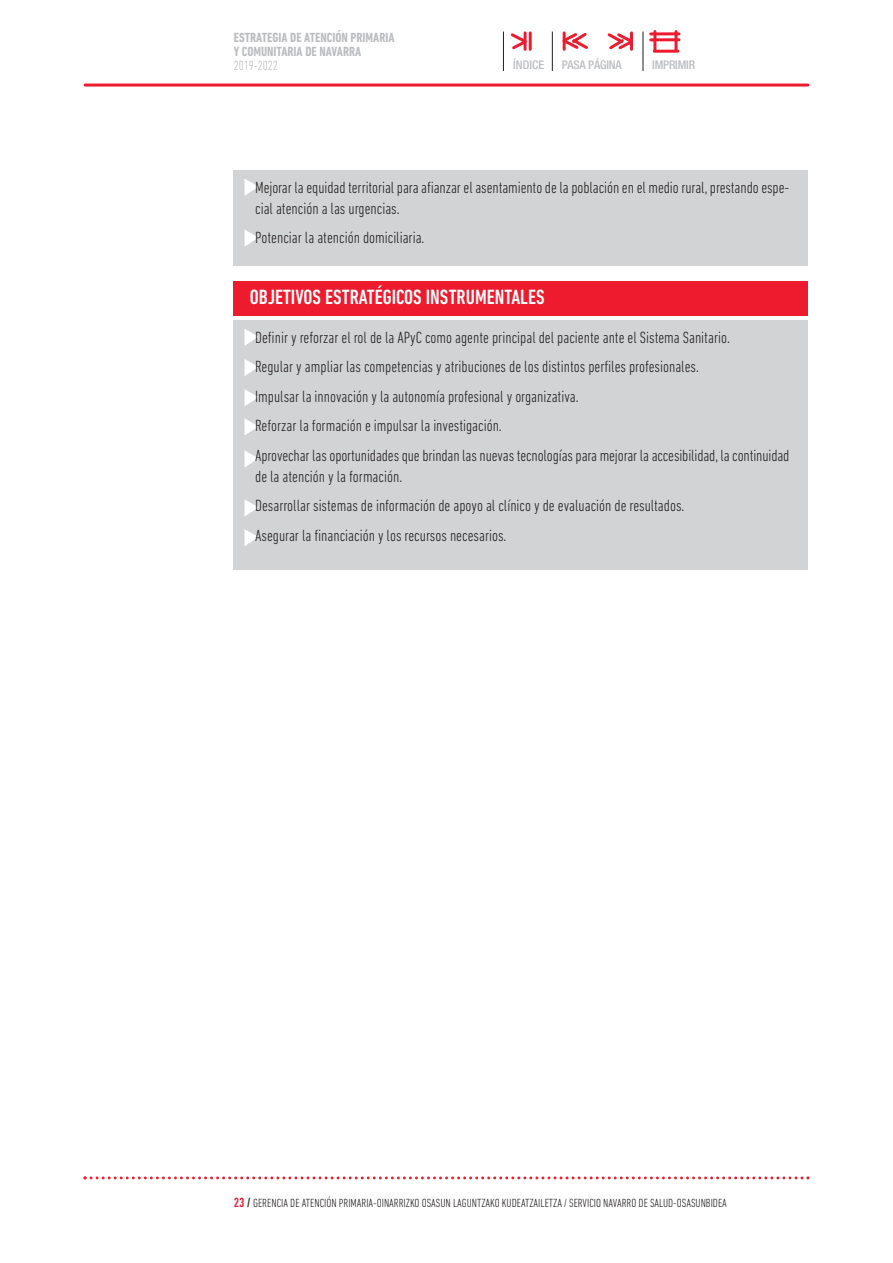
<style>
.page{position:relative;width:893px;height:1263px;background:#fff}
.page>*{position:absolute;margin:0;border:0;box-sizing:border-box;transform-origin:0 0}
.t1{font:500 condensed 21px "DIN Next LT Pro";color:#fff}
.t2{font:300 condensed 16.5px/29.5px "DIN Next LT Pro";color:#231f20}
.t3{font:700 condensed 13.5px/14.2px "DIN Next LT Pro";color:#bbbdc0}
.t4{font:300 condensed 13.5px "DIN Next LT Pro";color:#bbbdc0}
.t5{font:300 condensed 12px "DIN Next LT Pro";color:#231f20}
.t6{font:500 condensed 12px "Helvetica Neue";letter-spacing:-.015em;color:#bbbdc0}
.s1{font-weight:500;font-size:13.5px;color:#ed1b2d}
.s2{font-weight:500;font-size:13.5px}
</style>
<div class="page">
<div style="left:234px;top:320px;width:574px;height:250px;background:#d1d3d4"></div>
<svg style="left:244px;top:329px;width:14px;height:17px"></svg>
<svg style="left:244px;top:359px;width:14px;height:17px"></svg>
<svg style="left:244px;top:389px;width:14px;height:17px"></svg>
<svg style="left:244px;top:418px;width:14px;height:17px"></svg>
<svg style="left:244px;top:451px;width:14px;height:16px"></svg>
<svg style="left:244px;top:529px;width:14px;height:17px"></svg>
<div style="left:234px;top:170px;width:574px;height:96px;background:#d1d3d4"></div>
<svg style="left:244px;top:179px;width:14px;height:17px"></svg>
<svg style="left:244px;top:230px;width:14px;height:17px"></svg>
<div style="left:234px;top:281px;width:574px;height:35px;background:#ed1b2d"></div>
<svg style="left:244px;top:499px;width:14px;height:17px"></svg>
<svg style="left:84px;top:1176px;width:725px;height:3px"></svg>
<hr style="left:85px;top:84px;width:723px;height:3px;background:#ed1b2d">
<hr style="left:643px;top:32px;width:1px;height:39px;background:#231f20">
<hr style="left:653px;top:32px;width:3px;height:19px;background:#ed1b2d">
<hr style="left:674px;top:32px;width:3px;height:19px;background:#ed1b2d">
<hr style="left:651px;top:38px;width:28px;height:3px;background:#ed1b2d">
<hr style="left:651px;top:32px;width:28px;height:3px;background:#ed1b2d">
<hr style="left:654px;top:50px;width:24px;height:3px;background:#ed1b2d">
<svg style="left:510px;top:31px;width:19px;height:20px"></svg>
<hr style="left:524px;top:33px;width:3px;height:16px;background:#ed1b2d">
<hr style="left:529px;top:33px;width:3px;height:16px;background:#ed1b2d">
<svg style="left:562px;top:31px;width:26px;height:20px"></svg>
<hr style="left:563px;top:33px;width:3px;height:16px;background:#ed1b2d">
<svg style="left:607px;top:31px;width:27px;height:20px"></svg>
<hr style="left:630px;top:33px;width:3px;height:16px;background:#ed1b2d">
<hr style="left:552px;top:32px;width:1px;height:39px;background:#231f20">
<hr style="left:503px;top:32px;width:1px;height:39px;background:#231f20">
<p class="t3" style="left:234px;top:30px;width:162px">ESTRATEGIA DE ATENCIÓN PRIMARIA<br>Y COMUNITARIA DE NAVARRA</p>
<p class="t4" style="left:234px;top:61px;width:46px">2019-2022</p>
<p class="t6" style="left:513px;top:60px;width:32px">ÍNDICE</p>
<p class="t6" style="left:562px;top:60px;width:61px">PASA PÁGINA</p>
<p class="t6" style="left:652px;top:60px;width:44px">IMPRIMIR</p>
<p class="t2" style="left:255px;top:178px;width:536px;line-height:21px">Mejorar la equidad territorial para afianzar el asentamiento de la población en el medio rural, prestando espe&shy;cial atención a las urgencias.</p>
<p class="t2" style="left:255px;top:224px;width:171px">Potenciar la atención domiciliaria.</p>
<p class="t1" style="left:250px;top:290px;width:296px">OBJETIVOS ESTRATÉGICOS INSTRUMENTALES</p>
<p class="t2" style="left:255px;top:324px;width:536px">Definir y reforzar el rol de la APyC como agente principal del paciente ante el Sistema Sanitario.<br>Regular y ampliar las competencias y atribuciones de los distintos perfiles profesionales.<br>Impulsar la innovación y la autonomía profesional y organizativa.<br>Reforzar la formación e impulsar la investigación.<br>Aprovechar las oportunidades que brindan las nuevas tecnologías para mejorar la accesibilidad, la continuidad</p>
<p class="t2" style="left:255px;top:463px;width:431px">de la atención y la formación.<br>Desarrollar sistemas de información de apoyo al clínico y de evaluación de resultados.<br>Asegurar la financiación y los recursos necesarios.</p>
<p class="t5" style="left:234px;top:1199px;width:494px"><span class="s1">23</span> <span class="s2">/</span> GERENCIA DE ATENCIÓN PRIMARIA-OINARRIZKO OSASUN LAGUNTZAKO KUDEATZAILETZA / SERVICIO NAVARRO DE SALUD-OSASUNBIDEA</p>
</div>
